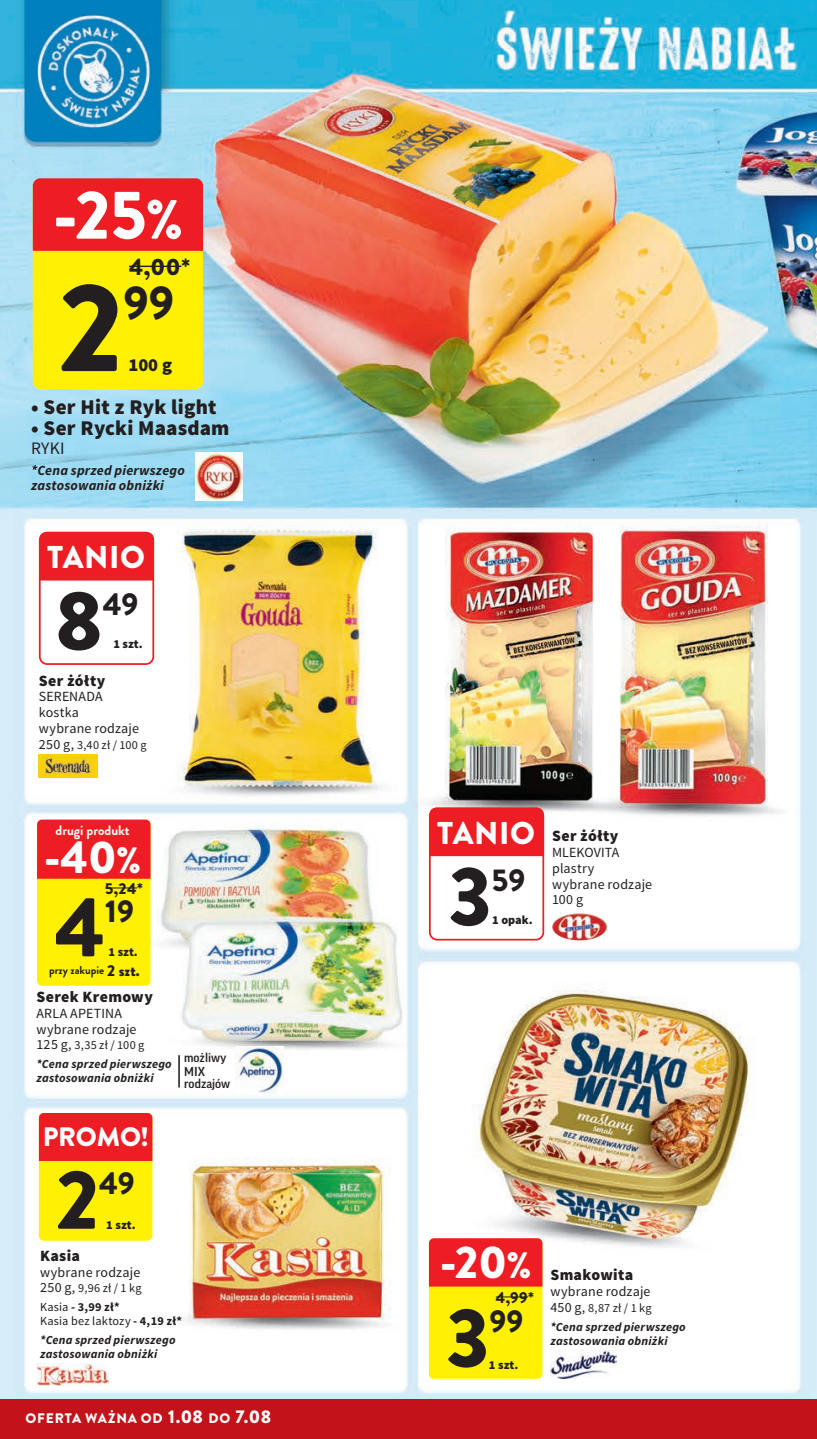
<style>
.page{position:relative;width:817px;height:1439px;background:#fff}
.page>*{position:absolute;margin:0;border:0;box-sizing:border-box;transform-origin:0 0}
.t1{font:900 126px "Brandon Grotesque";color:#231f20}
.t2{font:900 84px "Brandon Grotesque";color:#231f20}
.t3{font:900 68.77px "Brandon Grotesque";color:#fff}
.t4{font:900 47.25px "Brandon Grotesque";color:#231f20}
.t5{font:900 45.85px "Brandon Grotesque";color:#fff}
.t6{font:900 31.5px "Brandon Grotesque";color:#231f20}
.t7{font:900 31.5px "Brandon Grotesque";letter-spacing:.02em;color:#fff}
.t8{font:900 26.6px "Brandon Grotesque";letter-spacing:-.005em;color:#fff}
.t9{font:900 23.62px "Brandon Grotesque";color:#231f20}
.t10{font:900 21px "Source Sans Pro";letter-spacing:.01em;color:#231f20}
.t11{font:900 18.38px "Source Sans Pro";color:#231f20}
.t12{font:17.5px "Source Sans Pro";color:#231f20}
.t13{font:900 15.75px "Source Sans Pro";letter-spacing:.02em;color:#231f20}
.t14{font:900 15.75px "Brandon Grotesque";color:#231f20}
.t15{font:14px/15.8px "Source Sans Pro";letter-spacing:.015em;color:#231f20}
.t16{font:italic 700 14px/15.8px "Source Sans Pro";letter-spacing:.015em;color:#231f20}
.t17{font:900 13.83px "Brandon Grotesque";letter-spacing:.055em;color:#fff}
.t18{font:700 13.65px "Brandon Grotesque";color:#fff}
.t19{font:500 12.42px/14px "Good Pro";color:#231f20}
.t20{font:italic 700 12.25px/18.9px "Source Sans Pro";letter-spacing:.02em;color:#231f20}
.t21{font:12.25px/18.9px "Source Sans Pro";letter-spacing:.02em;color:#231f20}
.t22{font:900 12.25px "Source Sans Pro";color:#231f20}
.t23{font:700 11.38px "Brandon Grotesque";color:#231f20}
.s1{font-size:54.95px}
.s2{font-size:14px}
.s3{font-size:36.75px}
.s4{font-weight:900;font-size:15.75px}
.s5{font-weight:400;font-style:normal;font-size:14px}
.s6{font-weight:400;font-style:normal}
.s7{font-weight:700}
.s8{font-style:normal}
.s9{font-size:18.38px}
</style>
<div class="page">
<img style="left:0;top:0;width:817px;height:1399px">
<div style="left:429px;top:1238px;width:113px;height:141px;background:#fff101;border-radius:5px"></div>
<div style="left:429px;top:1238px;width:113px;height:48px;background:#ee1d23"></div>
<hr style="left:496px;top:1296px;width:32px;height:1px;background:#231f20">
<img style="left:550px;top:1350px;width:66px;height:29px">
<div style="left:37px;top:819px;width:114px;height:167px;background:#fff101;border-radius:5px"></div>
<div style="left:37px;top:819px;width:114px;height:60px;background:#ee1d23"></div>
<hr style="left:105px;top:887px;width:32px;height:1px;background:#231f20">
<hr style="left:178px;top:1055px;width:2px;height:32px;background:#231f20">
<img style="left:235px;top:1047px;width:48px;height:46px">
<div style="left:33px;top:179px;width:170px;height:210px;background:#fff101;border-radius:7px"></div>
<div style="left:33px;top:178px;width:170px;height:73px;background:#ee1d23"></div>
<hr style="left:129px;top:266px;width:52px;height:1px;background:#231f20">
<img style="left:195px;top:453px;width:47px;height:47px">
<img style="left:39px;top:754px;width:58px;height:24px">
<div style="left:40px;top:532px;width:113px;height:132px;background:#fff;border-radius:7px"></div>
<div style="left:39px;top:532px;width:115px;height:133px;border:2px solid #ee1d23;border-radius:7px"></div>
<div style="left:40px;top:532px;width:113px;height:48px;background:#ee1d23"></div>
<img style="left:552px;top:913px;width:55px;height:27px">
<div style="left:430px;top:808px;width:113px;height:131px;background:#fff;border-radius:7px"></div>
<div style="left:429px;top:807px;width:115px;height:133px;border:2px solid #ee1d23;border-radius:7px"></div>
<div style="left:430px;top:808px;width:113px;height:48px;background:#ee1d23"></div>
<img style="left:36px;top:1364px;width:73px;height:21px">
<div style="left:39px;top:1113px;width:113px;height:127px;background:#fff101;border-radius:5px"></div>
<div style="left:39px;top:1113px;width:113px;height:48px;background:#ee1d23"></div>
<div style="left:0;top:1399px;width:817px;height:40px;background:#c4121a"></div>
<h3 class="t3" style="left:53px;top:166px;width:131px">-25<span class="s1">%</span></h3>
<h3 class="t9" style="left:129px;top:250px;width:62px">4,00*</h3>
<h1 class="t1" style="left:59px;top:238px;width:66px">2</h1>
<h3 class="t4" style="left:123px;top:269px;width:52px">99</h3>
<h3 class="t11" style="left:128px;top:353px;width:45px">100 g</h3>
<h3 class="t10" style="left:31px;top:393px;width:187px">• Ser Hit z Ryk light</h3>
<h3 class="t10" style="left:31px;top:414px;width:200px">• Ser Rycki Maasdam</h3>
<h3 class="t12" style="left:31px;top:437px;width:35px">RYKI</h3>
<p class="t16" style="left:31px;top:462px;width:155px">*Cena sprzed pierwszego zastosowania obniżki</p>
<h3 class="t7" style="left:47px;top:535px;width:99px">TANIO</h3>
<h2 class="t2" style="left:55px;top:561px;width:49px">8</h2>
<h3 class="t6" style="left:103px;top:582px;width:37px">49</h3>
<p class="t22" style="left:113px;top:636px;width:31px">1 szt.</p>
<p class="t13" style="left:39px;top:670px;width:68px">Ser żółty</p>
<p class="t15" style="left:39px;top:689px;width:102px">SERENADA kostka<br>wybrane rodzaje</p>
<p class="t21" style="left:39px;top:735px;width:109px"><span class="s2">250 g,</span> 3,40 zł / 100 g</p>
<p class="t18" style="left:55px;top:820px;width:76px">drugi produkt</p>
<h3 class="t5" style="left:44px;top:824px;width:98px">-40<span class="s3">%</span></h3>
<p class="t14" style="left:105px;top:877px;width:39px">5,24*</p>
<h2 class="t2" style="left:55px;top:868px;width:52px">4</h2>
<h3 class="t6" style="left:105px;top:888px;width:30px">19</h3>
<p class="t22" style="left:108px;top:944px;width:31px">1 szt.</p>
<p class="t23" style="left:49px;top:962px;width:92px">przy zakupie <span class="s4">2 szt.</span></p>
<p class="t13" style="left:36px;top:986px;width:118px">Serek Kremowy</p>
<p class="t15" style="left:36px;top:1005px;width:102px">ARLA APETINA wybrane rodzaje</p>
<p class="t20" style="left:36px;top:1036px;width:137px"><span class="s5">125 g,</span> <span class="s6">3,35 zł / 100 g </span>*Cena sprzed pierwszego</p>
<p class="t20" style="left:36px;top:1069px;width:119px">zastosowania obniżki</p>
<p class="t19" style="left:184px;top:1050px;width:44px">możliwy<br>MIX</p>
<p class="t19" style="left:184px;top:1077px;width:47px">rodzajów</p>
<h3 class="t8" style="left:43px;top:1118px;width:108px">PROMO!</h3>
<h2 class="t2" style="left:56px;top:1140px;width:45px">2</h2>
<h3 class="t6" style="left:99px;top:1161px;width:37px">49</h3>
<p class="t22" style="left:106px;top:1216px;width:31px">1 szt.</p>
<p class="t13" style="left:40px;top:1245px;width:41px">Kasia</p>
<p class="t15" style="left:40px;top:1264px;width:102px">wybrane rodzaje</p>
<p class="t21" style="left:40px;top:1279px;width:103px"><span class="s2">250 g,</span> 9,96 zł / 1 kg<br>Kasia <span class="s7">- 3,99 zł*</span></p>
<p class="t20" style="left:40px;top:1311px;width:143px"><span class="s6">Kasia bez laktozy</span> <span class="s8">- 4,19 zł* </span>*Cena sprzed pierwszego</p>
<p class="t20" style="left:40px;top:1344px;width:119px">zastosowania obniżki</p>
<p class="t17" style="left:26px;top:1409px;width:247px">OFERTA WAŻNA OD <span class="s9">1.08</span> DO <span class="s9">7.08</span></p>
<h3 class="t7" style="left:437px;top:810px;width:99px">TANIO</h3>
<h2 class="t2" style="left:448px;top:837px;width:45px">3</h2>
<h3 class="t6" style="left:492px;top:857px;width:35px">59</h3>
<p class="t22" style="left:492px;top:912px;width:42px">1 opak.</p>
<p class="t13" style="left:552px;top:826px;width:68px">Ser żółty</p>
<p class="t15" style="left:552px;top:845px;width:102px">MLEKOVITA plastry<br>wybrane rodzaje<br>100 g</p>
<h3 class="t5" style="left:440px;top:1230px;width:92px">-20<span class="s3">%</span></h3>
<p class="t14" style="left:496px;top:1286px;width:39px">4,99*</p>
<h2 class="t2" style="left:446px;top:1278px;width:45px">3</h2>
<h3 class="t6" style="left:489px;top:1299px;width:35px">99</h3>
<p class="t22" style="left:489px;top:1357px;width:31px">1 szt.</p>
<p class="t13" style="left:550px;top:1265px;width:84px">Smakowita</p>
<p class="t15" style="left:550px;top:1284px;width:102px">wybrane rodzaje</p>
<p class="t20" style="left:550px;top:1298px;width:137px"><span class="s5">450 g,</span> <span class="s6">8,87 zł / 1 kg </span>*Cena sprzed pierwszego</p>
<p class="t20" style="left:550px;top:1331px;width:119px">zastosowania obniżki</p>
</div>
